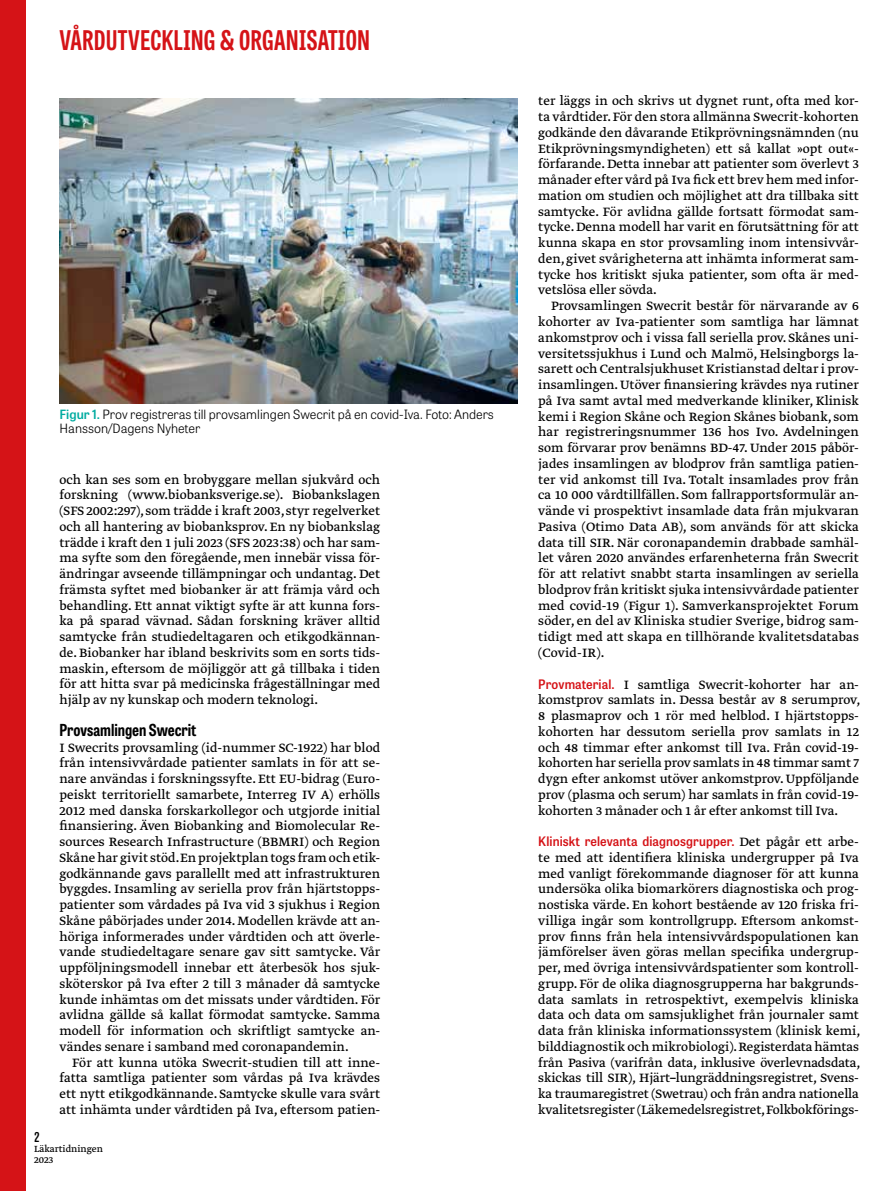
<style>
.page{position:relative;width:893px;height:1191px;background:#fff}
.page>*{position:absolute;margin:0;border:0;box-sizing:border-box;transform-origin:0 0}
.t1{font:700 27px "Tablet Gothic Compressed";letter-spacing:.02em;color:#d51317}
.t2{font:700 16.5px "Tablet Gothic Condensed";color:#000}
.t3{font:14.25px/15.8px "Greta Text Pro Regular Min";color:#000;text-align:justify}
.t4{font:600 13.5px "Tablet Gothic Condensed";color:#000}
.t5{font:600 13.05px "Tablet Gothic Narrow";letter-spacing:.01em;color:#d51317}
.t6{font:300 12.75px/13.5px "Tablet Gothic";color:#000}
.t7{font:10.5px/10.5px "Greta Text Pro";color:#000}
.s1{font-weight:600;color:#00aba0}
.s2{font-family:"Tablet Gothic Narrow";font-weight:600;font-size:13.05px;color:#d51317}
.s3{font-family:"Greta Text Pro Regular Min";font-weight:400;font-size:14.25px;color:#000}
</style>
<div class="page">
<div style="left:0;top:0;width:26px;height:1191px;background:#d51317"></div>
<img style="left:60px;top:99px;width:457px;height:305px">
<h1 class="t1" style="left:60px;top:22px;width:312px">VÅRDUTVECKLING &amp; ORGANISATION</h1>
<p class="t6" style="left:60px;top:407px;width:436px"><span class="s1">Figur 1.</span> Prov registreras till provsamlingen Swecrit på en covid-Iva. Foto: Anders<br>Hansson/Dagens Nyheter</p>
<p class="t3" style="left:60px;top:472px;width:322px">och kan ses som en brobyggare mellan sjukvård och forskning (www.biobanksverige.se). Biobankslagen (SFS 2002:297), som trädde i kraft 2003, styr regelverket och all hantering av biobanksprov. En ny biobankslag trädde i kraft den 1 juli 2023 (SFS 2023:38) och har sam&shy;ma syfte som den föregående, men innebär vissa för&shy;ändringar avseende tillämpningar och undantag. Det främsta syftet med biobanker är att främja vård och behandling. Ett annat viktigt syfte är att kunna fors&shy;ka på sparad vävnad. Sådan forskning kräver alltid samtycke från studiedeltagaren och etikgodkännan&shy;de. Biobanker har ibland beskrivits som en sorts tids&shy;maskin, eftersom de möjliggör att gå tillbaka i tiden för att hitta svar på medicinska frågeställningar med hjälp av ny kunskap och modern teknologi.</p>
<p class="t2" style="left:60px;top:718px;width:138px">Provsamlingen Swecrit</p>
<p class="t3" style="left:60px;top:740px;width:322px">I Swecrits provsamling (id-nummer SC-1922) har blod från intensivvårdade patienter samlats in för att se&shy;nare användas i forskningssyfte. Ett EU-bidrag (Euro&shy;peiskt territoriellt samarbete, Interreg IV A) erhölls 2012 med danska forskarkollegor och utgjorde initial finansiering. Även Biobanking and Biomolecular Re&shy;sources Research Infrastructure (BBMRI) och Region Skåne har givit stöd.En projektplan togs fram och etik&shy;godkännande gavs parallellt med att infrastrukturen byggdes. Insamling av seriella prov från hjärtstopps&shy;patienter som vårdades på Iva vid 3 sjukhus i Region Skåne påbörjades under 2014. Modellen krävde att an&shy;höriga informerades under vårdtiden och att överle&shy;vande studiedeltagare senare gav sitt samtycke. Vår uppföljningsmodell innebar ett återbesök hos sjuk&shy;sköterskor på Iva efter 2 till 3 månader då samtycke kunde inhämtas om det missats under vårdtiden. För avlidna gällde så kallat förmodat samtycke. Samma modell för information och skriftligt samtycke an&shy;vändes senare i samband med coronapandemin.</p>
<p class="t3" style="left:60px;top:1055px;width:322px;text-indent:13px">För att kunna utöka Swecrit-studien till att inne&shy;fatta samtliga patienter som vårdas på Iva krävdes ett nytt etikgodkännande. Samtycke skulle vara svårt att inhämta under vårdtiden på Iva, eftersom patien-</p>
<p class="t4" style="left:34px;top:1127px;width:7px">2</p>
<p class="t7" style="left:34px;top:1144px;width:70px">Läkartidningen<br>2023</p>
<p class="t3" style="left:538px;top:94px;width:322px">ter läggs in och skrivs ut dygnet runt, ofta med kor&shy;ta vårdtider. För den stora allmänna Swecrit-kohorten godkände den dåvarande Etikprövningsnämnden (nu Etikprövningsmyndigheten) ett så kallat »opt out«- förfarande. Detta innebar att patienter som överlevt 3 månader efter vård på Iva fick ett brev hem med infor&shy;mation om studien och möjlighet att dra tillbaka sitt samtycke. För avlidna gällde fortsatt förmodat sam&shy;tycke. Denna modell har varit en förutsättning för att kunna skapa en stor provsamling inom intensivvår&shy;den, givet svårigheterna att inhämta informerat sam&shy;tycke hos kritiskt sjuka patienter, som ofta är med&shy;vetslösa eller sövda.</p>
<p class="t3" style="left:538px;top:299px;width:322px;text-indent:13px">Provsamlingen Swecrit består för närvarande av 6 kohorter av Iva-patienter som samtliga har lämnat ankomstprov och i vissa fall seriella prov. Skånes uni&shy;versitetssjukhus i Lund och Malmö, Helsingborgs la&shy;sarett och Centralsjukhuset Kristianstad deltar i prov&shy;insamlingen. Utöver finansiering krävdes nya rutiner på Iva samt avtal med medverkande kliniker, Klinisk kemi i Region Skåne och Region Skånes biobank, som har registreringsnummer 136 hos Ivo. Avdelningen som förvarar prov benämns BD-47. Under 2015 påbör&shy;jades insamlingen av blodprov från samtliga patien&shy;ter vid ankomst till Iva. Totalt insamlades prov från ca 10 000 vårdtillfällen. Som fallrapportsformulär an&shy;vände vi prospektivt insamlade data från mjukvaran Pasiva (Otimo Data AB), som används för att skicka data till SIR. När coronapandemin drabbade samhäl&shy;let våren 2020 användes erfarenheterna från Swecrit för att relativt snabbt starta insamlingen av seriella blodprov från kritiskt sjuka intensivvårdade patienter med covid-19 (Figur 1). Samverkansprojektet Forum söder, en del av Kliniska studier Sverige, bidrog sam&shy;tidigt med att skapa en tillhörande kvalitetsdatabas (Covid-IR).</p>
<p class="t3" style="left:538px;top:677px;width:324px;text-align:left"><span class="s2">Provmaterial.</span> I samtliga Swecrit-kohorter har an&shy;komstprov samlats in. Dessa består av 8 serumprov, 8 plasmaprov och 1 rör med helblod. I hjärtstopps&shy;kohorten har dessutom seriella prov samlats in 12 och 48 timmar efter ankomst till Iva. Från covid-19- kohorten har seriella prov samlats in 48 timmar samt 7 dygn efter ankomst utöver ankomstprov. Uppföljande prov (plasma och serum) har samlats in från covid-19-- kohorten 3 månader och 1 år efter ankomst till Iva.</p>
<p class="t5" style="left:538px;top:832px;width:322px">Kliniskt relevanta diagnosgrupper. <span class="s3">Det pågår ett arbe-</span></p>
<p class="t3" style="left:538px;top:850px;width:324px">te med att identifiera kliniska undergrupper på Iva med vanligt förekommande diagnoser för att kunna undersöka olika biomarkörers diagnostiska och prog&shy;nostiska värde. En kohort bestående av 120 friska fri&shy;villiga ingår som kontrollgrupp. Eftersom ankomst&shy;prov finns från hela intensivvårdspopulationen kan jämförelser även göras mellan specifika undergrup&shy;per, med övriga intensivvårdspatienter som kontroll&shy;grupp. För de olika diagnosgrupperna har bakgrunds&shy;data samlats in retrospektivt, exempelvis kliniska data och data om samsjuklighet från journaler samt data från kliniska informationssystem (klinisk kemi, bilddiagnostik och mikrobiologi). Registerdata hämtas från Pasiva (varifrån data, inklusive överlevnadsdata, skickas till SIR), Hjärt‒lungräddningsregistret, Svens&shy;ka traumaregistret (Swetrau) och från andra nationella kvalitetsregister (Läkemedelsregistret,Folkbokförings-</p>
</div>
